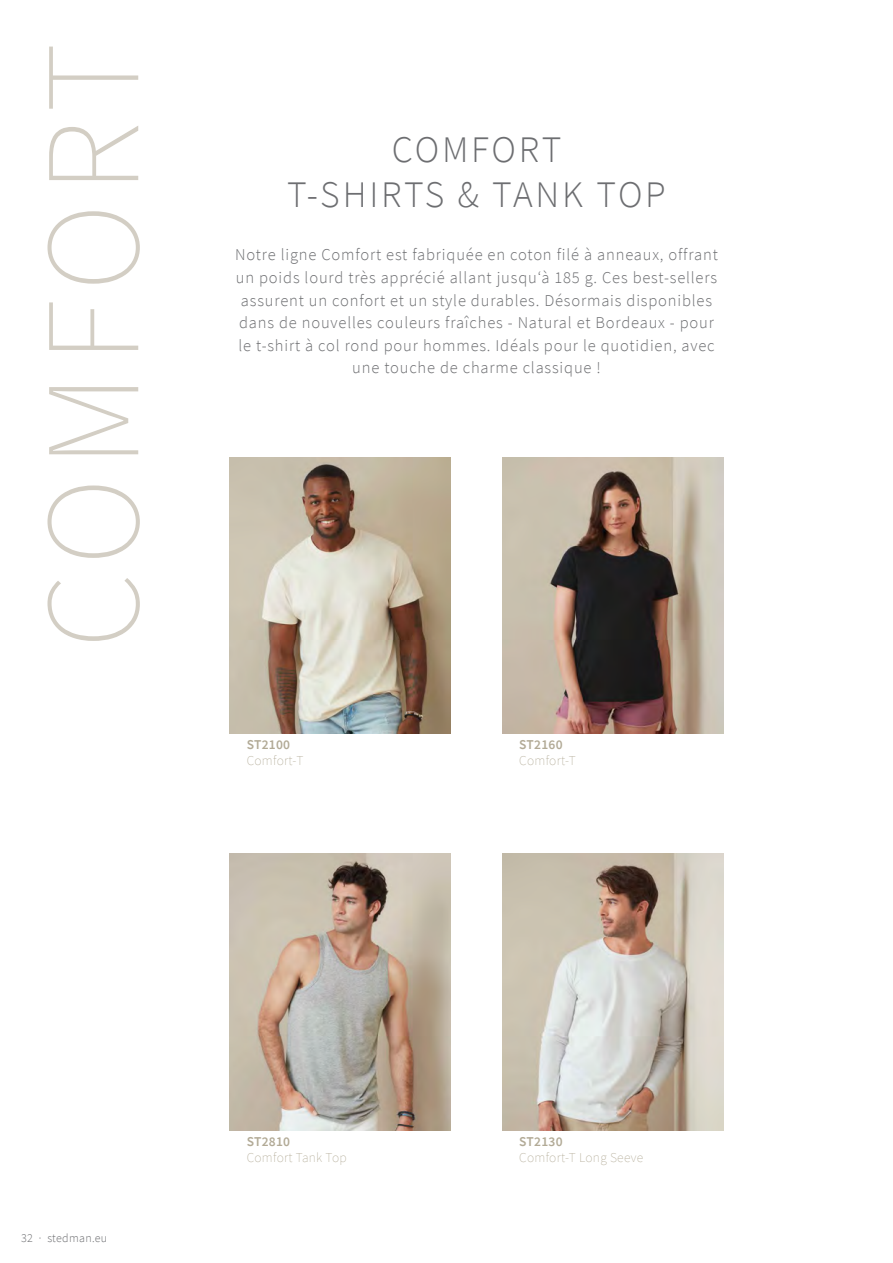
<style>
.page{position:relative;width:893px;height:1263px;background:#fff}
.page>*{position:absolute;margin:0;border:0;box-sizing:border-box;transform-origin:0 0}
.t1{font:200 135px "Source Sans Pro";letter-spacing:.07em;color:#d3cec4}
.t2{font:300 37.5px/45px "Source Sans Pro";letter-spacing:.075em;color:#6d6e71;text-align:center}
.t3{font:300 16.5px/22.5px "Source Sans Pro";letter-spacing:.05em;color:#6d6e71;text-align:center}
.t4{font:200 13.5px "Source Sans Pro";letter-spacing:.02em;color:#b2aa96}
.t5{font:600 13.5px "Source Sans Pro";letter-spacing:.02em;color:#b2aa96}
.t6{font:300 12px "Source Sans Pro";letter-spacing:.025em;color:#6d6e71}
</style>
<div class="page">
<img style="left:230px;top:457px;width:221px;height:277px">
<img style="left:502px;top:457px;width:221px;height:277px">
<img style="left:502px;top:854px;width:221px;height:276px">
<img style="left:230px;top:854px;width:221px;height:276px">
<h1 class="t1" style="left:12px;top:648px;width:607px;rotate:-90deg">COMFORT</h1>
<h2 class="t2" style="left:287px;top:127px;width:380px">COMFORT<br>T-SHIRTS &amp; TANK TOP</h2>
<p class="t3" style="left:235px;top:244px;width:484px">Notre ligne Comfort est fabriquée en coton filé à anneaux, offrant un poids lourd très apprécié allant jusqu‘à 185 g. Ces best-sellers assurent un confort et un style durables. Désormais disponibles dans de nouvelles couleurs fraîches - Natural et Bordeaux - pour le t-shirt à col rond pour hommes. Idéals pour le quotidien, avec une touche de charme classique !</p>
<p class="t5" style="left:247px;top:736px;width:45px">ST2100</p>
<p class="t4" style="left:247px;top:752px;width:58px">Comfort-T</p>
<p class="t5" style="left:519px;top:736px;width:45px">ST2160</p>
<p class="t4" style="left:519px;top:752px;width:58px">Comfort-T</p>
<p class="t6" style="left:21px;top:1230px;width:88px">32 · stedman.eu</p>
<p class="t5" style="left:247px;top:1132px;width:45px">ST2810</p>
<p class="t4" style="left:247px;top:1149px;width:102px">Comfort Tank Top</p>
<p class="t5" style="left:519px;top:1132px;width:45px">ST2130</p>
<p class="t4" style="left:519px;top:1149px;width:126px">Comfort-T Long Seeve</p>
</div>
